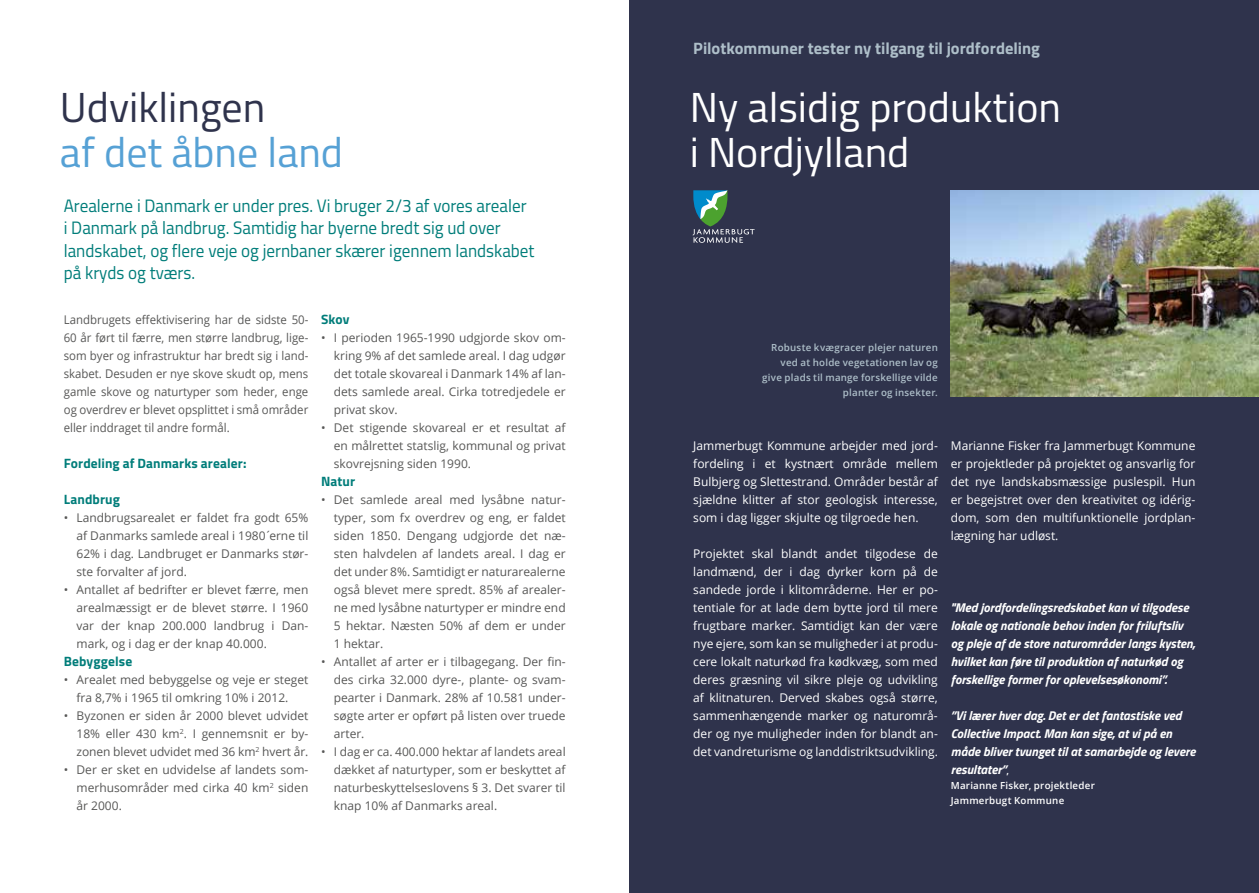
<style>
.page{position:relative;width:1259px;height:893px;background:#fff}
.page>*{position:absolute;margin:0;border:0;box-sizing:border-box;transform-origin:0 0}
.t1{font:42px/45px "Titillium";color:#fff}
.t2{font:42px "Titillium";color:#56a1d5}
.t3{font:42px "Titillium";color:#2f334c}
.t4{font:18px/22.5px "Titillium";color:#007d7a;scale:.95 1}
.t5{font:700 16.5px "Titillium";color:#aebfc9}
.t6{font:700 13.5px "Titillium";letter-spacing:.01em;color:#007d7a}
.t7{font:italic 700 12.75px/18px "Titillium";color:#fff}
.t8{font:12px/18px "Open Sans";color:#575756;text-align:justify}
.t9{font:12px/18px "Open Sans";color:#fff;text-align:justify}
.t10{font:12px/18px "Open Sans";color:#575756;text-align:justify;scale:.95 1}
.t11{font:600 9.75px/15px "Open Sans";letter-spacing:.025em;color:#aebfc9;text-align:right}
.t12{font:600 9.75px/15px "Open Sans";letter-spacing:.025em;color:#fff}
.s1{font-family:"Open Sans";font-weight:600;font-style:normal;font-size:9.75px}
</style>
<div class="page">
<div style="left:629px;top:0;width:630px;height:893px;background:#2f334c"></div>
<img style="left:950px;top:190px;width:309px;height:206px">
<svg style="left:692px;top:190px;width:62px;height:53px"></svg>
<h1 class="t3" style="left:60px;top:76px;width:207px">Udviklingen</h1>
<h1 class="t2" style="left:60px;top:121px;width:285px">af det åbne land</h1>
<h2 class="t4" style="left:64px;top:193px;width:497px">Arealerne i Danmark er under pres. Vi bruger 2/3 af vores arealer i Danmark på landbrug. Samtidig har byerne bredt sig ud over landskabet, og flere veje og jernbaner skærer igennem landskabet på kryds og tværs.</h2>
<p class="t10" style="left:64px;top:310px;width:259px">Landbrugets effektivisering har de sidste 50- 60 år ført til færre, men større landbrug, lige&shy;som byer og infrastruktur har bredt sig i land&shy;skabet. Desuden er nye skove skudt op, mens gamle skove og naturtyper som heder, enge og overdrev er blevet opsplittet i små områder eller inddraget til andre formål.</p>
<p class="t6" style="left:64px;top:453px;width:184px">Fordeling af Danmarks arealer:</p>
<p class="t6" style="left:64px;top:489px;width:58px">Landbrug</p>
<p class="t8" style="left:77px;top:508px;width:233px;text-indent:-13px">• Landbrugsarealet er faldet fra godt 65% af Danmarks samlede areal i 1980´erne til 62% i dag. Landbruget er Danmarks stør&shy;ste forvalter af jord.</p>
<p class="t8" style="left:77px;top:580px;width:233px;text-indent:-13px">• Antallet af bedrifter er blevet færre, men arealmæssigt er de blevet større. I 1960 var der knap 200.000 landbrug i Dan&shy;mark, og i dag er der knap 40.000.</p>
<p class="t6" style="left:64px;top:651px;width:70px">Bebyggelse</p>
<p class="t8" style="left:64px;top:670px;width:246px;text-align:center">• Arealet med bebyggelse og veje er steget fra 8,7% i 1965 til omkring 10% i 2012.</p>
<p class="t8" style="left:77px;top:706px;width:233px;text-indent:-13px">• Byzonen er siden år 2000 blevet udvidet 18% eller 430 km<sup>2</sup>. I gennemsnit er by&shy;zonen blevet udvidet med 36 km<sup>2</sup> hvert år.</p>
<p class="t8" style="left:77px;top:760px;width:233px;text-indent:-13px">• Der er sket en udvidelse af landets som&shy;merhusområder med cirka 40 km<sup>2</sup> siden år 2000.</p>
<p class="t6" style="left:321px;top:309px;width:30px">Skov</p>
<p class="t8" style="left:334px;top:328px;width:233px;text-indent:-13px">• I perioden 1965-1990 udgjorde skov om&shy;kring 9% af det samlede areal. I dag udgør det totale skovareal i Danmark 14% af lan&shy;dets samlede areal. Cirka totredjedele er privat skov.</p>
<p class="t8" style="left:334px;top:418px;width:233px;text-indent:-13px">• Det stigende skovareal er et resultat af en målrettet statslig, kommunal og privat skovrejsning siden 1990.</p>
<p class="t6" style="left:321px;top:471px;width:35px">Natur</p>
<p class="t8" style="left:334px;top:490px;width:233px;text-indent:-13px">• Det samlede areal med lysåbne natur&shy;typer, som fx overdrev og eng, er faldet siden 1850. Dengang udgjorde det næ&shy;sten halvdelen af landets areal. I dag er det under 8%. Samtidigt er naturarealerne også blevet mere spredt. 85% af arealer&shy;ne med lysåbne naturtyper er mindre end 5 hektar. Næsten 50% af dem er under 1 hektar.</p>
<p class="t8" style="left:334px;top:652px;width:233px;text-indent:-13px">• Antallet af arter er i tilbagegang. Der fin&shy;des cirka 32.000 dyre-, plante- og svam&shy;pearter i Danmark. 28% af 10.581 under&shy;søgte arter er opført på listen over truede arter.</p>
<p class="t8" style="left:334px;top:742px;width:233px;text-indent:-13px">• I dag er ca. 400.000 hektar af landets areal dækket af naturtyper, som er beskyttet af naturbeskyttelseslovens § 3. Det svarer til knap 10% af Danmarks areal.</p>
<h3 class="t5" style="left:693px;top:36px;width:348px">Pilotkommuner tester ny tilgang til jordfordeling</h3>
<h1 class="t1" style="left:689px;top:82px;width:373px">Ny alsidig produktion i Nordjylland</h1>
<p class="t11" style="left:762px;top:340px;width:177px">Robuste kvægracer plejer naturen ved at holde vegetationen lav og give plads til mange forskellige vilde planter og insekter.</p>
<p class="t9" style="left:693px;top:436px;width:246px">Jammerbugt Kommune arbejder med jord&shy;fordeling i et kystnært område mellem Bulbjerg og Slettestrand. Områder består af sjældne klitter af stor geologisk interesse, som i dag ligger skjulte og tilgroede hen.</p>
<p class="t9" style="left:693px;top:544px;width:246px">Projektet skal blandt andet tilgodese de landmænd, der i dag dyrker korn på de sandede jorde i klitområderne. Her er po&shy;tentiale for at lade dem bytte jord til mere frugtbare marker. Samtidigt kan der være nye ejere, som kan se muligheder i at produ&shy;cere lokalt naturkød fra kødkvæg, som med deres græsning vil sikre pleje og udvikling af klitnaturen. Derved skabes også større, sammenhængende marker og naturområ&shy;der og nye muligheder inden for blandt an&shy;det vandreturisme og landdistriktsudvikling.</p>
<p class="t9" style="left:951px;top:436px;width:246px">Marianne Fisker fra Jammerbugt Kommune er projektleder på projektet og ansvarlig for det nye landskabsmæssige puslespil. Hun er begejstret over den kreativitet og idérig&shy;dom, som den multifunktionelle jordplan&shy;lægning har udløst.</p>
<p class="t7" style="left:951px;top:598px;width:246px">"Med jordfordelingsredskabet kan vi tilgodese lokale og nationale behov inden for friluftsliv og pleje af de store naturområder langs kysten, hvilket kan føre til produktion af naturkød og forskellige former for oplevelsesøkonomi”.</p>
<p class="t7" style="left:951px;top:706px;width:246px">”Vi lærer hver dag. Det er det fantastiske ved Collective Impact. Man kan sige, at vi på en måde bliver tvunget til at samarbejde og levere resultater”<span class="s1">,</span></p>
<p class="t12" style="left:951px;top:778px;width:146px">Marianne Fisker, projektleder<br>Jammerbugt Kommune</p>
</div>
